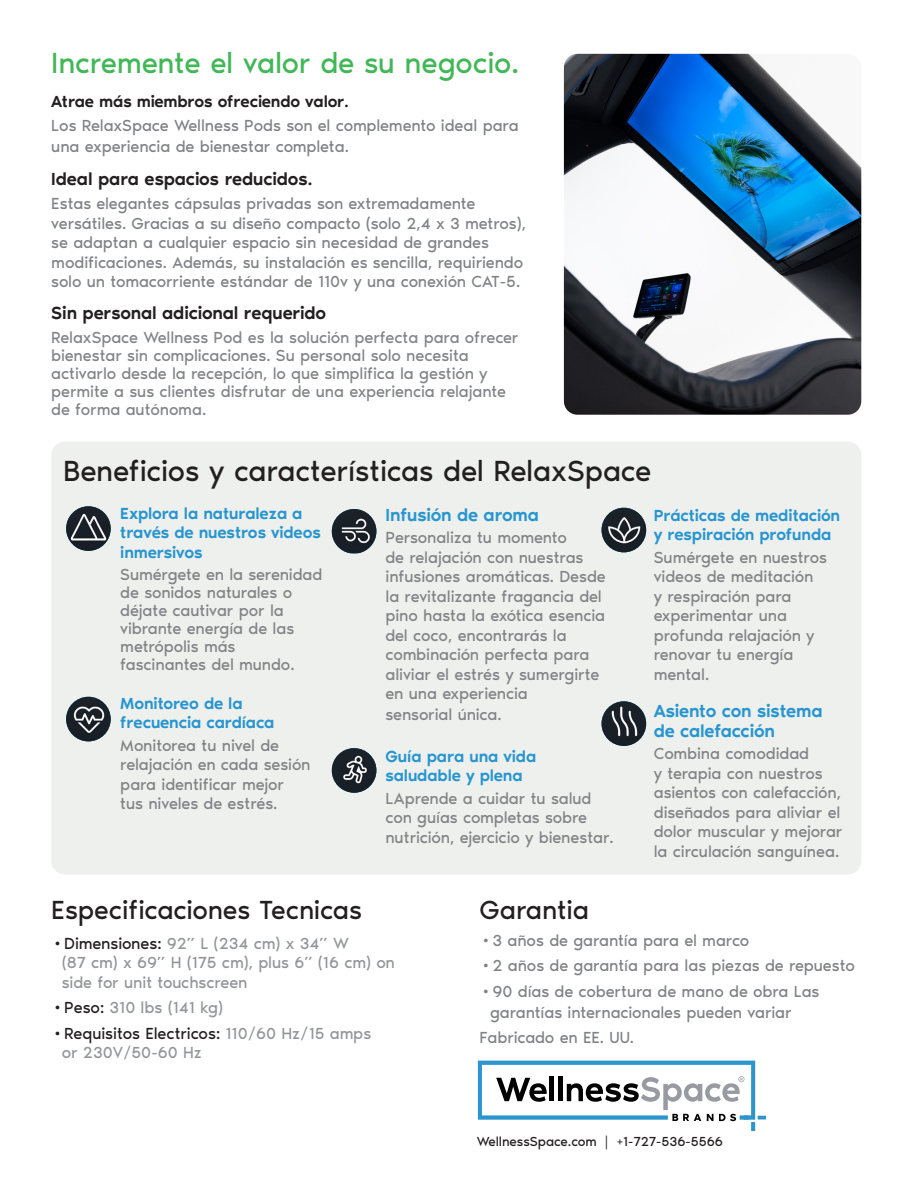
<style>
.page{position:relative;width:918px;height:1188px;background:#fff}
.page>*{position:absolute;margin:0;border:0;box-sizing:border-box;transform-origin:0 0}
.t1{font:30px "Noir Pro";letter-spacing:-.01em;color:#231f20}
.t2{font:30px "Noir Pro";letter-spacing:-.01em;color:#41b757}
.t3{font:27px "Noir Pro";letter-spacing:-.01em;color:#231f20}
.t4{font:500 18px "Noir Pro";letter-spacing:-.01em;color:#231f20}
.t5{font:500 18px/19.5px "Noir Pro";letter-spacing:-.015em;color:#2795cf}
.t6{font:16.5px/19.5px "Noir Pro";letter-spacing:-.01em;color:#808285}
.t7{font:16.5px/18px "Noir Pro";letter-spacing:-.01em;color:#828487}
.t8{font:500 16.5px/19.5px "Noir Pro";letter-spacing:-.01em;color:#2795cf}
.t9{font:16.5px "Noir Pro";letter-spacing:-.01em;color:#939598}
.t10{font:16.5px "Noir Pro";color:#231f20}
.t11{font:500 16.5px "Noir Pro";letter-spacing:-.01em;color:#231f20}
.t12{font:13.5px "Noir Pro";color:#231f20}
.s1{color:#231f20}
.s2{color:#939598}
</style>
<div class="page">
<img style="left:564px;top:54px;width:297px;height:361px">
<div style="left:51px;top:442px;width:810px;height:432px;background:#eef0ee;border-radius:14px"></div>
<svg style="left:477px;top:1060px;width:289px;height:71px"></svg>
<img style="left:66px;top:506px;width:45px;height:45px;border-radius:22px">
<img style="left:66px;top:697px;width:45px;height:44px;border-radius:22px">
<img style="left:332px;top:509px;width:44px;height:44px">
<img style="left:332px;top:748px;width:44px;height:45px;border-radius:22px">
<img style="left:602px;top:508px;width:44px;height:44px;border-radius:22px">
<img style="left:602px;top:701px;width:44px;height:45px;border-radius:22px">
<p class="t2" style="left:51px;top:39px;width:469px">Incremente el valor de su negocio.</p>
<p class="t11" style="left:51px;top:89px;width:299px">Atrae más miembros ofreciendo valor.</p>
<p class="t6" style="left:51px;top:115px;width:469px">Los RelaxSpace Wellness Pods son el complemento ideal para</p>
<p class="t6" style="left:51px;top:136px;width:299px">una experiencia de bienestar completa.</p>
<p class="t4" style="left:51px;top:165px;width:263px">Ideal para espacios reducidos.</p>
<p class="t6" style="left:51px;top:193px;width:476px">Estas elegantes cápsulas privadas son extremadamente versátiles. Gracias a su diseño compacto (solo 2,4 x 3 metros),</p>
<p class="t6" style="left:51px;top:232px;width:439px">se adaptan a cualquier espacio sin necesidad de grandes</p>
<p class="t6" style="left:51px;top:251px;width:473px">modificaciones. Además, su instalación es sencilla, requiriendo solo un tomacorriente estándar de 110v y una conexión CAT-5.</p>
<p class="t4" style="left:51px;top:298px;width:276px">Sin personal adicional requerido</p>
<p class="t7" style="left:51px;top:327px;width:469px">RelaxSpace Wellness Pod es la solución perfecta para ofrecer bienestar sin complicaciones. Su personal solo necesita</p>
<p class="t7" style="left:51px;top:363px;width:438px">activarlo desde la recepción, lo que simplifica la gestión y</p>
<p class="t7" style="left:51px;top:381px;width:456px">permite a sus clientes disfrutar de una experiencia relajante</p>
<p class="t7" style="left:51px;top:399px;width:156px">de forma autónoma.</p>
<p class="t1" style="left:63px;top:447px;width:590px">Beneficios y características del RelaxSpace</p>
<p class="t8" style="left:120px;top:502px;width:202px">Explora la naturaleza a través de nuestros videos inmersivos</p>
<p class="t6" style="left:120px;top:564px;width:204px;line-height:18px">Sumérgete en la serenidad de sonidos naturales o</p>
<p class="t6" style="left:120px;top:600px;width:175px;line-height:18px">déjate cautivar por la vibrante energía de las metrópolis más</p>
<p class="t6" style="left:120px;top:654px;width:176px">fascinantes del mundo.</p>
<p class="t8" style="left:120px;top:693px;width:124px">Monitoreo de la</p>
<p class="t8" style="left:120px;top:712px;width:156px">frecuencia cardíaca</p>
<p class="t6" style="left:120px;top:735px;width:160px">Monitorea tu nivel de</p>
<p class="t6" style="left:120px;top:754px;width:192px">relajación en cada sesión para identificar mejor tus niveles de estrés.</p>
<p class="t5" style="left:386px;top:504px;width:155px">Infusión de aroma</p>
<p class="t6" style="left:386px;top:527px;width:222px">Personaliza tu momento<br>de relajación con nuestras infusiones aromáticas. Desde la revitalizante fragancia del pino hasta la exótica esencia del coco, encontrarás la</p>
<p class="t6" style="left:386px;top:644px;width:216px">combinación perfecta para aliviar el estrés y sumergirte en una experiencia</p>
<p class="t6" style="left:386px;top:704px;width:118px">sensorial única.</p>
<p class="t8" style="left:386px;top:745px;width:152px">Guía para una vida</p>
<p class="t8" style="left:386px;top:765px;width:139px">saludable y plena</p>
<p class="t6" style="left:386px;top:788px;width:230px">LAprende a cuidar tu salud con guías completas sobre nutrición, ejercicio y bienestar.</p>
<p class="t8" style="left:654px;top:504px;width:188px">Prácticas de meditación y respiración profunda</p>
<p class="t6" style="left:654px;top:547px;width:175px">Sumérgete en nuestros videos de meditación</p>
<p class="t6" style="left:654px;top:586px;width:139px">y respiración para</p>
<p class="t6" style="left:654px;top:605px;width:135px">experimentar una</p>
<p class="t6" style="left:654px;top:625px;width:162px">profunda relajación y renovar tu energía</p>
<p class="t6" style="left:654px;top:664px;width:57px">mental.</p>
<p class="t5" style="left:654px;top:700px;width:170px">Asiento con sistema de calefacción</p>
<p class="t6" style="left:654px;top:743px;width:190px">Combina comodidad<br>y terapia con nuestros asientos con calefacción, diseñados para aliviar el dolor muscular y mejorar la circulación sanguínea.</p>
<p class="t3" style="left:51px;top:889px;width:312px">Especificaciones Tecnicas</p>
<p class="t9" style="left:51px;top:931px;width:299px"><span class="s1">•Dimensiones:</span> 92” L (234 cm) x 34” W</p>
<p class="t9" style="left:62px;top:950px;width:335px">(87 cm) x 69” H (175 cm), plus 6” (16 cm) on</p>
<p class="t9" style="left:62px;top:970px;width:187px">side for unit touchscreen</p>
<p class="t9" style="left:51px;top:995px;width:173px"><span class="s1">•Peso:</span> 310 lbs (141 kg)</p>
<p class="t10" style="left:51px;top:1021px;width:321px">•Requisitos Electricos: <span class="s2">110/60 Hz/15 amps</span></p>
<p class="t9" style="left:62px;top:1040px;width:141px">or 230V/50-60 Hz</p>
<p class="t3" style="left:480px;top:889px;width:111px">Garantia</p>
<p class="t6" style="left:480px;top:929px;width:271px">•3 años de garantía para el marco</p>
<p class="t6" style="left:480px;top:955px;width:377px">•2 años de garantía para las piezas de repuesto</p>
<p class="t6" style="left:480px;top:980px;width:342px">•90 días de cobertura de mano de obra Las</p>
<p class="t6" style="left:490px;top:1001px;width:303px">garantías internacionales pueden variar</p>
<p class="t6" style="left:480px;top:1027px;width:156px">Fabricado en EE. UU.</p>
<p class="t12" style="left:477px;top:1131px;width:248px">WellnessSpace.com | +1-727-536-5566</p>
</div>
